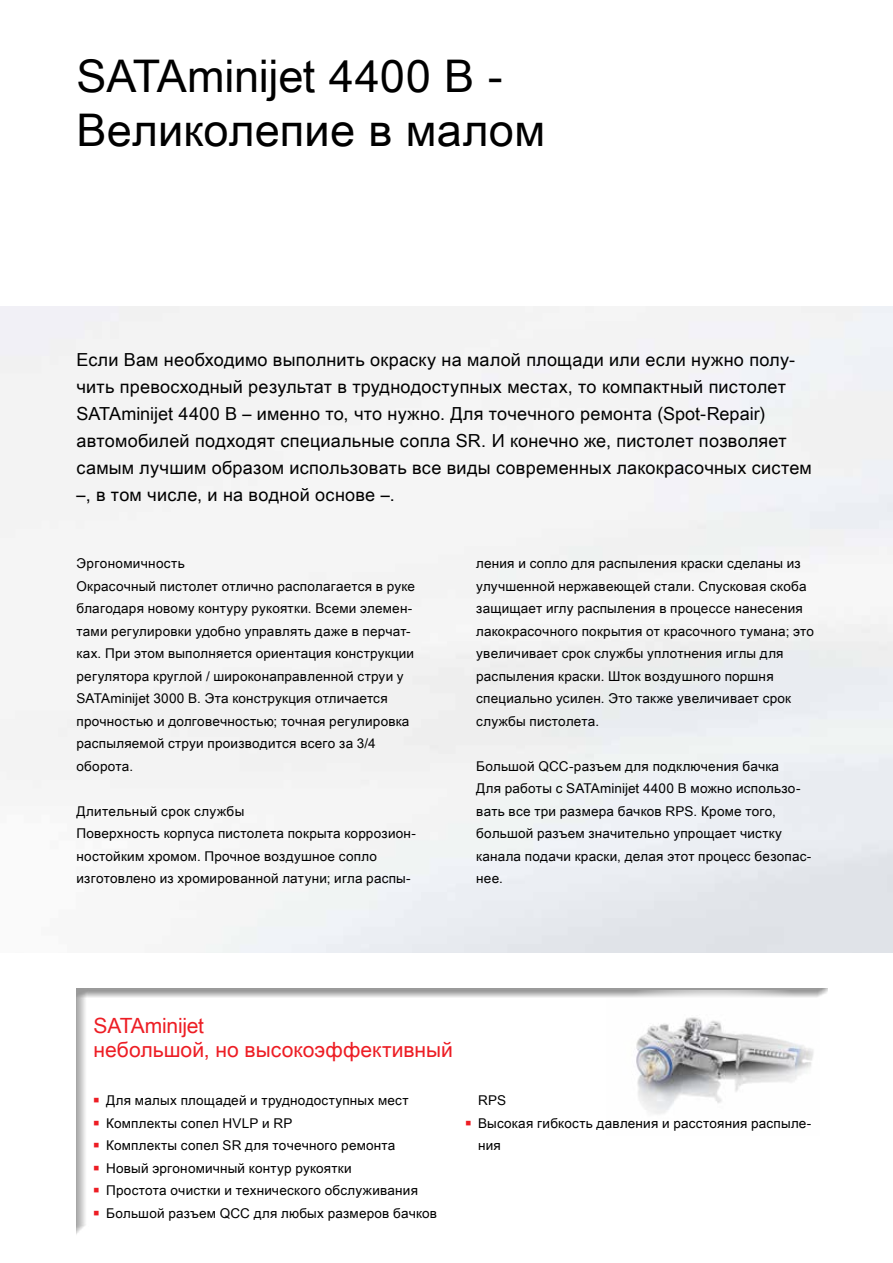
<style>
.page{position:relative;width:893px;height:1263px;background:#fff}
.page>*{position:absolute;margin:0;border:0;box-sizing:border-box;transform-origin:0 0}
.t1{font:45px/54px "Arial Unicode MS";letter-spacing:.005em;color:#000}
.t2{font:21px/24px "Arial Unicode MS";color:#ed1d24}
.t3{font:18px/27px "Arial Unicode MS";letter-spacing:.015em;color:#000}
.t4{font:13.5px/22.5px "Arial Unicode MS";letter-spacing:.015em;color:#000}
</style>
<div class="page">
<img style="left:607px;top:990px;width:212px;height:124px">
<h1 class="t1" style="left:77px;top:48px;width:470px">SATAminijet 4400 B -<br>Великолепие в малом</h1>
<p class="t3" style="left:77px;top:346px;width:737px">Если Вам необходимо выполнить окраску на малой площади или если нужно полу&shy;чить превосходный результат в труднодоступных местах, то компактный пистолет SATAminijet 4400 B – именно то, что нужно. Для точечного ремонта (Spot-Repair) автомобилей подходят специальные сопла SR. И конечно же, пистолет позволяет самым лучшим образом использовать все виды современных лакокрасочных систем –, в том числе, и на водной основе –.</p>
<p class="t4" style="left:77px;top:552px;width:340px">Эргономичность<br>Окрасочный пистолет отлично располагается в руке благодаря новому контуру рукоятки. Всеми элемен&shy;тами регулировки удобно управлять даже в перчат&shy;ках. При этом выполняется ориентация конструкции регулятора круглой / широконаправленной струи у SATAminijet 3000 B. Эта конструкция отличается прочностью и долговечностью; точная регулировка распыляемой струи производится всего за 3/4 оборота.</p>
<p class="t4" style="left:77px;top:799px;width:341px">Длительный срок службы<br>Поверхность корпуса пистолета покрыта коррозион&shy;ностойким хромом. Прочное воздушное сопло изготовлено из хромированной латуни; игла распы-</p>
<p class="t4" style="left:476px;top:552px;width:339px">ления и сопло для распыления краски сделаны из улучшенной нержавеющей стали. Спусковая скоба защищает иглу распыления в процессе нанесения лакокрасочного покрытия от красочного тумана; это увеличивает срок службы уплотнения иглы для распыления краски. Шток воздушного поршня специально усилен. Это также увеличивает срок службы пистолета.</p>
<p class="t4" style="left:476px;top:754px;width:337px">Большой QCC-разъем для подключения бачка<br>Для работы с SATAminijet 4400 B можно использо&shy;вать все три размера бачков RPS. Кроме того, большой разъем значительно упрощает чистку канала подачи краски, делая этот процесс безопас&shy;нее.</p>
<h2 class="t2" style="left:94px;top:1013px;width:361px">SATAminijet<br>небольшой, но высокоэффективный</h2>
<p class="t4" style="left:106px;top:1089px;width:332px">Для малых площадей и труднодоступных мест Комплекты сопел HVLP и RP<br>Комплекты сопел SR для точечного ремонта Новый эргономичный контур рукоятки<br>Простота очистки и технического обслуживания Большой разъем QCC для любых размеров бачков</p>
<p class="t4" style="left:478px;top:1089px;width:335px">RPS<br>Высокая гибкость давления и расстояния распыле&shy;ния</p>
</div>
